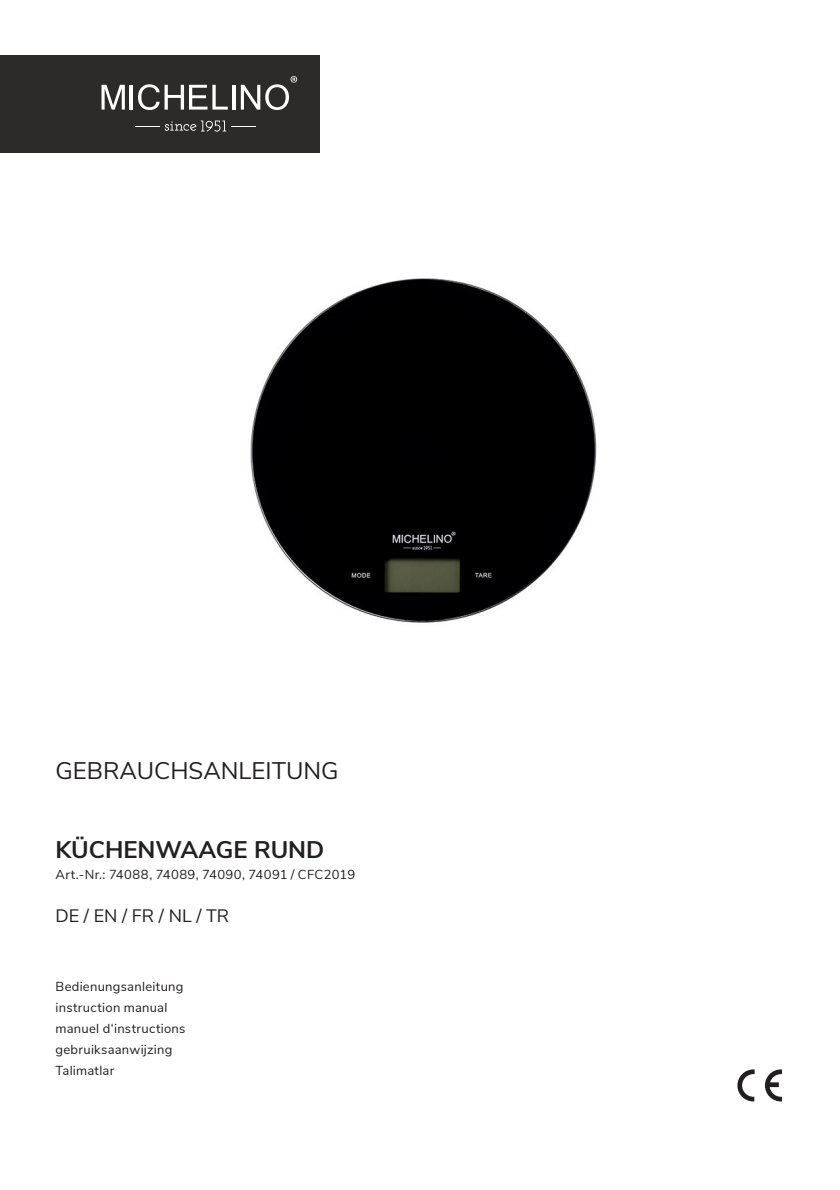
<style>
.page{position:relative;width:840px;height:1190px;background:#fff}
.page>*{position:absolute;margin:0;border:0;box-sizing:border-box;transform-origin:0 0}
.t1{font:24px "Nunito Sans";color:#231f20}
.t2{font:700 24px "Nunito Sans";color:#231f20}
.t3{font:18px "Nunito Sans";color:#231f20}
.t4{font:13px/21px "Nunito Sans";letter-spacing:.02em;color:#231f20}
</style>
<div class="page">
<div style="left:0;top:55px;width:319px;height:98px;background:#2c2b29"></div>
<svg style="left:101px;top:85px;width:24px;height:25px"></svg>
<hr style="left:130px;top:85px;width:3px;height:25px;background:#fff">
<svg style="left:138px;top:84px;width:90px;height:26px"></svg>
<hr style="left:232px;top:85px;width:4px;height:25px;background:#fff">
<svg style="left:135px;top:126px;width:24px;height:1px"></svg>
<svg style="left:165px;top:121px;width:90px;height:11px"></svg>
<svg style="left:241px;top:76px;width:56px;height:34px"></svg>
<svg style="left:737px;top:1069px;width:17px;height:32px"></svg>
<svg style="left:764px;top:1069px;width:17px;height:32px"></svg>
<img style="left:250px;top:278px;width:347px;height:345px">
<h1 class="t1" style="left:55px;top:753px;width:284px">GEBRAUCHSANLEITUNG</h1>
<h1 class="t2" style="left:55px;top:832px;width:270px">KÜCHENWAAGE RUND</h1>
<p class="t4" style="left:55px;top:863px;width:301px">Art.-Nr.: 74088, 74089, 74090, 74091 / CFC2019</p>
<h2 class="t3" style="left:55px;top:902px;width:175px">DE / EN / FR / NL / TR</h2>
<p class="t4" style="left:55px;top:976px;width:131px">Bedienungsanleitung instruction manual manuel d‘instructions gebruiksaanwijzing<br>Talimatlar</p>
</div>
